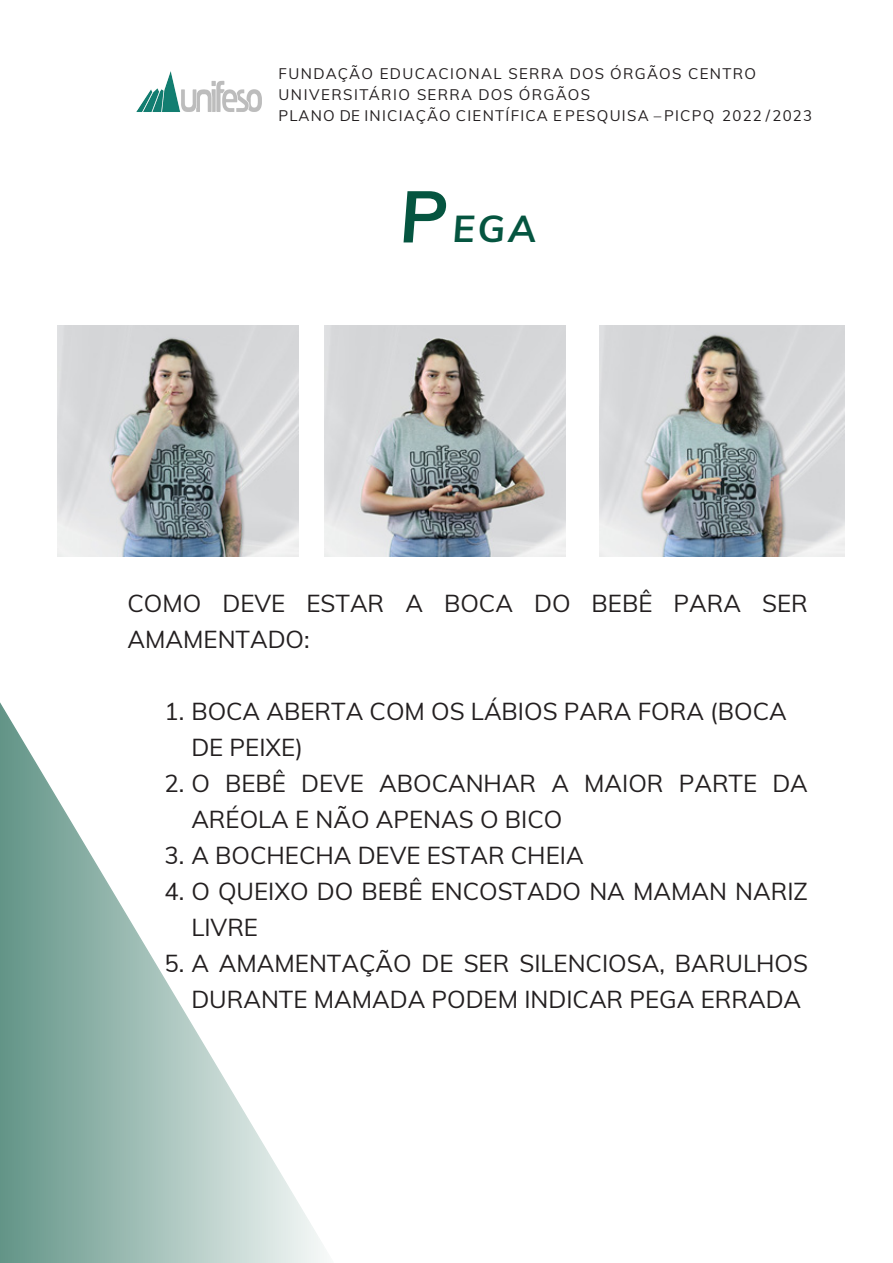
<style>
.page{position:relative;width:893px;height:1263px;background:#fff}
.page>*{position:absolute;margin:0;border:0;box-sizing:border-box;transform-origin:0 0}
.Heading_1{font:italic 700 37.5px "Muli";color:#055540}
.Body_Text{font:24px/36px "Muli";color:#231f20}
.t1{font:15px "Muli";letter-spacing:.085em;color:#231f20}
.s1{font-size:72px}
</style>
<div class="page">
<img style="left:57px;top:325px;width:241px;height:35px">
<img style="left:325px;top:325px;width:241px;height:231px">
<img style="left:600px;top:325px;width:244px;height:231px">
<img style="left:136px;top:71px;width:125px;height:41px">
<svg style="left:0;top:360px;width:343px;height:903px"></svg>
<p class="t1" style="left:279px;top:63px;width:479px">FUNDAÇÃO EDUCACIONAL SERRA DOS ÓRGÃOS CENTRO</p>
<p class="t1" style="left:279px;top:84px;width:313px">UNIVERSITÁRIO SERRA DOS ÓRGÃOS</p>
<p class="t1" style="left:279px;top:105px;width:535px">PLANO DE INICIAÇÃO CIENTÍFICA E PESQUISA – PICPQ 2022 / 2023</p>
<p class="Heading_1" style="left:399px;top:202px;width:138px"><span class="s1">P</span>EGA</p>
<p class="Body_Text" style="left:128px;top:584px;width:682px">COMO DEVE ESTAR A BOCA DO BEBÊ PARA SER<br>AMAMENTADO:</p>
<p class="Body_Text" style="left:191px;top:692px;width:597px;text-indent:-27px">1. BOCA ABERTA COM OS LÁBIOS PARA FORA (BOCA<br>DE PEIXE)</p>
<p class="Body_Text" style="left:191px;top:764px;width:618px;text-indent:-27px">2. O BEBÊ DEVE ABOCANHAR A MAIOR PARTE DA<br>ARÉOLA E NÃO APENAS O BICO</p>
<p class="Body_Text" style="left:164px;top:836px;width:421px">3. A BOCHECHA DEVE ESTAR CHEIA</p>
<p class="Body_Text" style="left:191px;top:872px;width:618px;text-indent:-27px">4. O QUEIXO DO BEBÊ ENCOSTADO NA MAMAN NARIZ<br>LIVRE</p>
<p class="Body_Text" style="left:164px;top:944px;width:645px;text-align:right">5. A AMAMENTAÇÃO DE SER SILENCIOSA, BARULHOS<br>DURANTE MAMADA PODEM INDICAR PEGA ERRADA</p>
</div>
